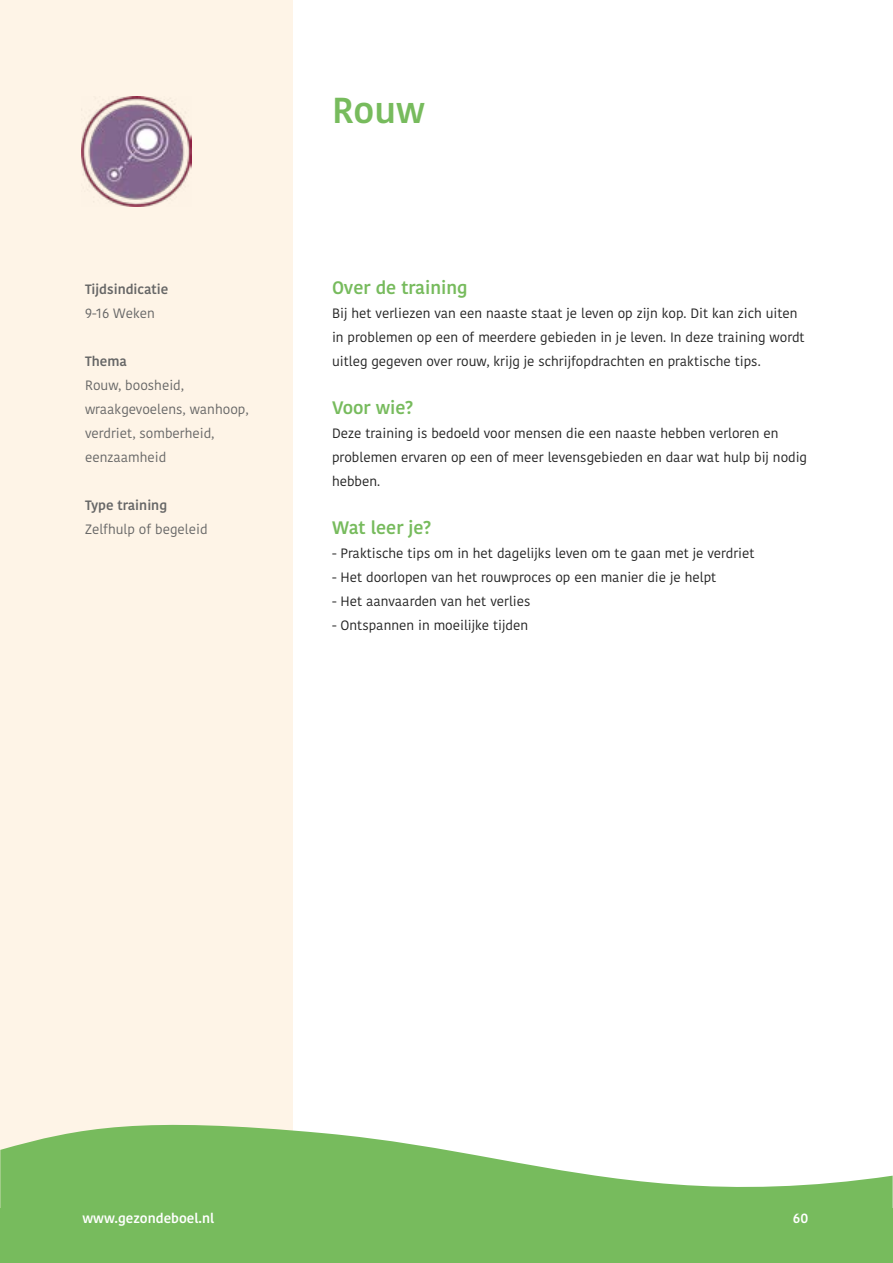
<style>
.page{position:relative;width:893px;height:1263px;background:#fff}
.page>*{position:absolute;margin:0;border:0;box-sizing:border-box;transform-origin:0 0}
.t1{font:600 36px "Kohinoor Devanagari";color:#77bb5d}
.t2{font:600 18px "Kohinoor Devanagari";color:#77bb5d}
.t3{font:13.5px/24px "Kohinoor Devanagari";color:#212121}
.t4{font:13.5px/24px "Kohinoor Devanagari";color:#666}
.t5{font:600 13.5px "Kohinoor Devanagari";color:#666}
.t6{font:600 13.5px "Kohinoor Devanagari";color:#fff}
</style>
<div class="page">
<div style="left:0;top:0;width:292px;height:1258px;background:#fef4e7"></div>
<div style="left:0;top:1209px;width:893px;height:54px;background:#77bb5d"></div>
<svg style="left:0;top:1124px;width:893px;height:85px;fill:#77bb5d"></svg>
<img style="left:82px;top:97px;width:110px;height:110px">
<p class="t5" style="left:85px;top:281px;width:85px">Tijdsindicatie</p>
<p class="t4" style="left:85px;top:301px;width:71px">9-16 Weken</p>
<p class="t5" style="left:85px;top:353px;width:43px">Thema</p>
<p class="t4" style="left:85px;top:373px;width:165px">Rouw, boosheid, wraakgevoelens, wanhoop, verdriet, somberheid, eenzaamheid</p>
<p class="t5" style="left:85px;top:497px;width:84px">Type training</p>
<p class="t4" style="left:85px;top:517px;width:124px">Zelfhulp of begeleid</p>
<h1 class="t1" style="left:332px;top:89px;width:94px">Rouw</h1>
<h2 class="t2" style="left:332px;top:277px;width:137px">Over de training</h2>
<p class="t3" style="left:332px;top:301px;width:474px">Bij het verliezen van een naaste staat je leven op zijn kop. Dit kan zich uiten in problemen op een of meerdere gebieden in je leven. In deze training wordt uitleg gegeven over rouw, krijg je schrijfopdrachten en praktische tips.</p>
<h2 class="t2" style="left:332px;top:397px;width:83px">Voor wie?</h2>
<p class="t3" style="left:332px;top:421px;width:477px">Deze training is bedoeld voor mensen die een naaste hebben verloren en problemen ervaren op een of meer levensgebieden en daar wat hulp bij nodig hebben.</p>
<h2 class="t2" style="left:332px;top:517px;width:101px">Wat leer je?</h2>
<p class="t3" style="left:332px;top:541px;width:424px">- Praktische tips om in het dagelijks leven om te gaan met je verdriet</p>
<p class="t3" style="left:332px;top:565px;width:386px">- Het doorlopen van het rouwproces op een manier die je helpt</p>
<p class="t3" style="left:332px;top:589px;width:200px">- Het aanvaarden van het verlies</p>
<p class="t3" style="left:332px;top:613px;width:198px">- Ontspannen in moeilijke tijden</p>
<p class="t6" style="left:82px;top:1210px;width:133px">www.gezondeboel.nl</p>
<p class="t6" style="left:793px;top:1210px;width:17px">60</p>
</div>
